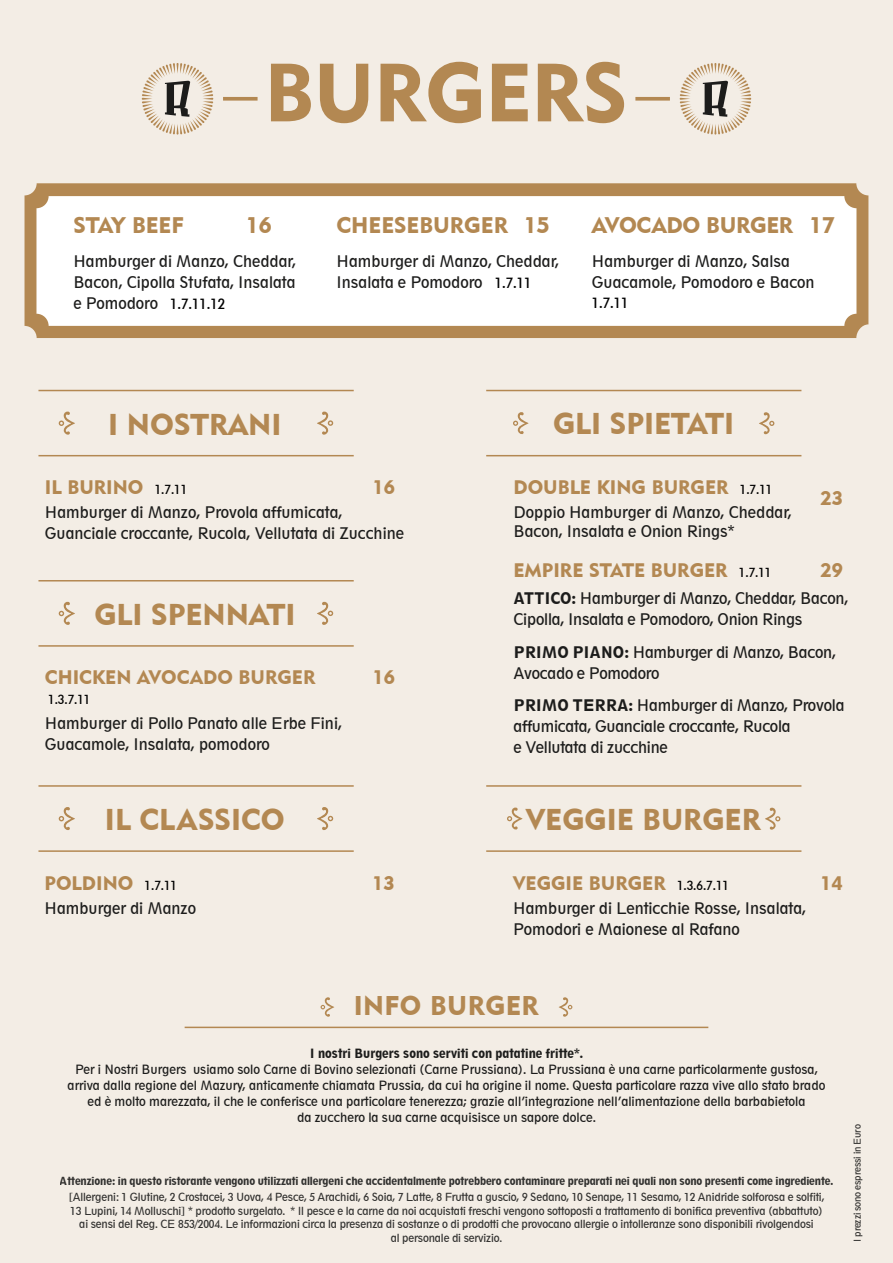
<style>
.page{position:relative;width:893px;height:1263px;background:#f3ede5}
.page>*{position:absolute;margin:0;border:0;box-sizing:border-box;transform-origin:0 0}
.t1{font:81.45px "Geometric 415 BT Black A";letter-spacing:-.005em;color:#b38852}
.t2{font:30px "Geometric 415 BT Black A";color:#b38852}
.t3{font:27px "Geometric 415 BT Black A";letter-spacing:.015em;color:#b38852}
.t4{font:22.5px "Geometric 415 BT Black A";color:#b38852}
.t5{font:19.5px "Geometric 415 BT Black A";color:#b38852}
.t6{font:condensed 15px/21px "Geometric 212 BT";color:#1c1c1b}
.t7{font:condensed 13.5px "Geometric 212 BT";color:#000}
.t8{font:condensed 12px/16.2px "Geometric 212 BT";color:#1c1c1b;text-align:center}
.t9{font:800 condensed 12px "Geometric 212 BT";color:#1c1c1b}
.t10{font:condensed 12px "Geometric 212 BT";color:#000}
.t11{font:condensed 10.5px/13.5px "Geometric 212 BT";letter-spacing:-.015em;color:#1c1c1b;text-align:center}
.t12{font:800 condensed 10.5px "Geometric 212 BT";letter-spacing:-.015em;color:#1c1c1b}
.t13{font:condensed 9px "Geometric 212 BT";letter-spacing:-.025em;color:#1c1c1b}
.s1{font-size:13.5px;color:#000}
.s2{font-family:"Geometric 212 BT";font-stretch:condensed;font-size:12px;color:#000}
.s3{font-weight:800}
</style>
<div class="page">
<div style="left:25px;top:183px;width:843px;height:155px;background:#b38852;border-radius:12px"></div>
<div style="left:36px;top:196px;width:820px;height:130px;background:#fff;border-radius:12px"></div>
<svg style="left:59px;top:807px;width:16px;height:23px"></svg>
<svg style="left:317px;top:807px;width:16px;height:23px"></svg>
<hr style="left:38px;top:785px;width:316px;height:2px;background:#b38852">
<hr style="left:38px;top:850px;width:316px;height:2px;background:#b38852">
<svg style="left:59px;top:601px;width:16px;height:24px"></svg>
<svg style="left:317px;top:601px;width:16px;height:24px"></svg>
<hr style="left:38px;top:580px;width:316px;height:1px;background:#b38852">
<hr style="left:38px;top:645px;width:316px;height:2px;background:#b38852">
<svg style="left:59px;top:411px;width:16px;height:24px"></svg>
<svg style="left:317px;top:411px;width:16px;height:24px"></svg>
<hr style="left:38px;top:390px;width:316px;height:1px;background:#b38852">
<hr style="left:38px;top:455px;width:316px;height:1px;background:#b38852">
<svg style="left:513px;top:412px;width:15px;height:22px"></svg>
<hr style="left:486px;top:390px;width:315px;height:1px;background:#b38852">
<hr style="left:486px;top:455px;width:315px;height:1px;background:#b38852">
<svg style="left:759px;top:412px;width:15px;height:23px"></svg>
<svg style="left:507px;top:807px;width:15px;height:23px"></svg>
<hr style="left:486px;top:785px;width:315px;height:2px;background:#b38852">
<hr style="left:486px;top:850px;width:315px;height:2px;background:#b38852">
<svg style="left:765px;top:807px;width:15px;height:23px"></svg>
<hr style="left:185px;top:1027px;width:523px;height:1px;background:#b38852">
<svg style="left:321px;top:997px;width:13px;height:20px"></svg>
<svg style="left:559px;top:997px;width:13px;height:20px"></svg>
<svg style="left:142px;top:63px;width:71px;height:72px"></svg>
<svg style="left:680px;top:63px;width:71px;height:72px"></svg>
<svg style="left:223px;top:97px;width:35px;height:4px"></svg>
<svg style="left:635px;top:97px;width:35px;height:4px"></svg>
<h1 class="t1" style="left:264px;top:43px;width:365px">BURGERS</h1>
<h3 class="t4" style="left:73px;top:211px;width:112px">STAY BEEF</h3>
<p class="t6" style="left:73px;top:251px;width:224px;text-align:justify">Hamburger di Manzo, Cheddar, Bacon, Cipolla Stufata, Insalata e Pomodoro <span class="s1">1.7.11.12</span></p>
<h3 class="t4" style="left:246px;top:211px;width:28px">16</h3>
<h3 class="t4" style="left:337px;top:211px;width:173px">CHEESEBURGER</h3>
<p class="t6" style="left:337px;top:251px;width:224px">Hamburger di Manzo, Cheddar,<br>Insalata e Pomodoro <span class="s1">1.7.11</span></p>
<h3 class="t4" style="left:524px;top:211px;width:28px">15</h3>
<h3 class="t4" style="left:592px;top:211px;width:203px">AVOCADO BURGER</h3>
<p class="t6" style="left:592px;top:251px;width:224px">Hamburger di Manzo, Salsa<br>Guacamole, Pomodoro e Bacon</p>
<p class="t7" style="left:592px;top:294px;width:38px">1.7.11</p>
<h3 class="t4" style="left:809px;top:211px;width:28px">17</h3>
<h2 class="t2" style="left:108px;top:406px;width:175px">I NOSTRANI</h2>
<h2 class="t2" style="left:553px;top:405px;width:183px">GLI SPIETATI</h2>
<h3 class="t5" style="left:45px;top:475px;width:144px">IL BURINO <span class="s2">1.7.11</span></h3>
<h3 class="t5" style="left:372px;top:475px;width:24px">16</h3>
<p class="t6" style="left:45px;top:501px;width:361px">Hamburger di Manzo, Provola affumicata,<br>Guanciale croccante, Rucola, Vellutata di Zucchine</p>
<h2 class="t2" style="left:94px;top:596px;width:203px">GLI SPENNATI</h2>
<h3 class="t5" style="left:45px;top:666px;width:272px">CHICKEN AVOCADO BURGER</h3>
<h3 class="t5" style="left:372px;top:666px;width:24px">16</h3>
<p class="t10" style="left:48px;top:692px;width:44px">1.3.7.11</p>
<p class="t6" style="left:45px;top:712px;width:299px">Hamburger di Pollo Panato alle Erbe Fini,<br>Guacamole, Insalata, pomodoro</p>
<h2 class="t2" style="left:105px;top:801px;width:181px">IL CLASSICO</h2>
<h3 class="t5" style="left:45px;top:871px;width:134px">POLDINO <span class="s2">1.7.11</span></h3>
<h3 class="t5" style="left:372px;top:871px;width:24px">13</h3>
<p class="t6" style="left:45px;top:898px;width:153px">Hamburger di Manzo</p>
<h3 class="t5" style="left:513px;top:475px;width:260px">DOUBLE KING BURGER <span class="s2">1.7.11</span></h3>
<p class="t6" style="left:513px;top:502px;width:280px;line-height:19.5px">Doppio Hamburger di Manzo, Cheddar,<br>Bacon, Insalata e Onion Rings*</p>
<h3 class="t5" style="left:513px;top:558px;width:259px">EMPIRE STATE BURGER <span class="s2">1.7.11</span></h3>
<h3 class="t5" style="left:820px;top:558px;width:24px">29</h3>
<p class="t6" style="left:513px;top:588px;width:336px"><span class="s3">ATTICO:</span> Hamburger di Manzo, Cheddar, Bacon,<br>Cipolla, Insalata e Pomodoro, Onion Rings</p>
<p class="t6" style="left:513px;top:642px;width:324px"><span class="s3">PRIMO PIANO:</span> Hamburger di Manzo, Bacon,<br>Avocado e Pomodoro</p>
<p class="t6" style="left:513px;top:695px;width:333px"><span class="s3">PRIMO TERRA:</span> Hamburger di Manzo, Provola affumicata, Guanciale croccante, Rucola<br>e Vellutata di zucchine</p>
<h3 class="t5" style="left:820px;top:486px;width:24px">23</h3>
<h2 class="t2" style="left:526px;top:801px;width:236px">VEGGIE BURGER</h2>
<h3 class="t5" style="left:513px;top:871px;width:217px">VEGGIE BURGER <span class="s2">1.3.6.7.11</span></h3>
<h3 class="t5" style="left:820px;top:871px;width:24px">14</h3>
<p class="t6" style="left:513px;top:898px;width:295px">Hamburger di Lenticchie Rosse, Insalata,<br>Pomodori e Maionese al Rafano</p>
<h3 class="t3" style="left:354px;top:989px;width:187px">INFO BURGER</h3>
<p class="t9" style="left:310px;top:1045px;width:275px">I nostri Burgers sono serviti con patatine fritte*.</p>
<p class="t8" style="left:68px;top:1061px;width:759px">Per i Nostri Burgers usiamo solo Carne di Bovino selezionati (Carne Prussiana). La Prussiana è una carne particolarmente gustosa, arriva dalla regione del Mazury, anticamente chiamata Prussia, da cui ha origine il nome. Questa particolare razza vive allo stato brado ed è molto marezzata, il che le conferisce una particolare tenerezza; grazie all’integrazione nell’alimentazione della barbabietola<br>da zucchero la sua carne acquisisce un sapore dolce.</p>
<p class="t12" style="left:60px;top:1174px;width:775px">Attenzione: in questo ristorante vengono utilizzati allergeni che accidentalmente potrebbero contaminare preparati nei quali non sono presenti come ingrediente.</p>
<p class="t11" style="left:69px;top:1190px;width:757px">[Allergeni: 1 Glutine, 2 Crostacei, 3 Uova, 4 Pesce, 5 Arachidi, 6 Soia, 7 Latte, 8 Frutta a guscio, 9 Sedano, 10 Senape, 11 Sesamo, 12 Anidride solforosa e solfiti, 13 Lupini, 14 Molluschi] * prodotto surgelato. * Il pesce e la carne da noi acquistati freschi vengono sottoposti a trattamento di bonifica preventiva (abbattuto) ai sensi del Reg. CE 853/2004. Le informazioni circa la presenza di sostanze o di prodotti che provocano allergie o intolleranze sono disponibili rivolgendosi<br>al personale di servizio.</p>
<p class="t13" style="left:852px;top:1242px;width:119px;rotate:-90deg">I prezzi sono espressi in Euro</p>
</div>
